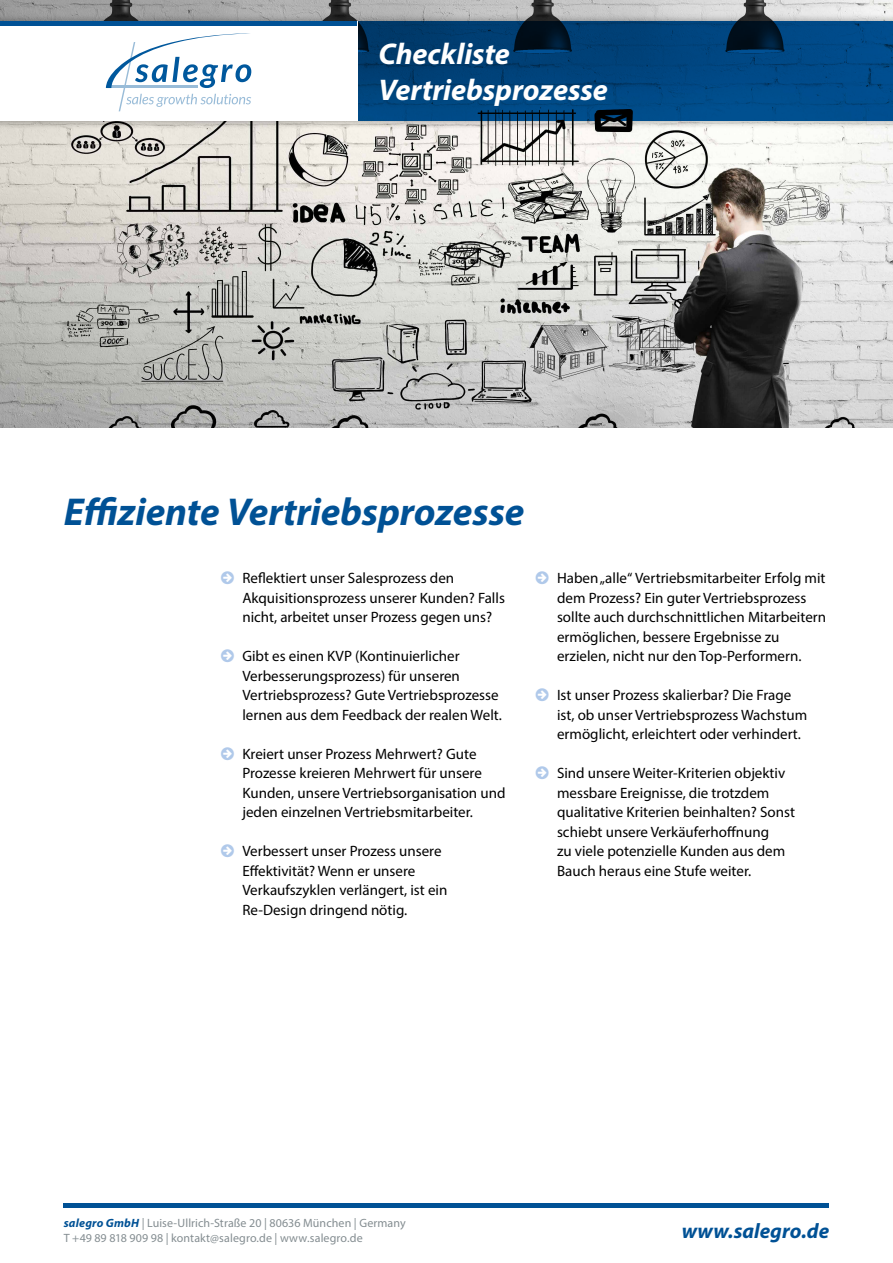
<style>
.page{position:relative;width:893px;height:1263px;background:#fff}
.page>*{position:absolute;margin:0;border:0;box-sizing:border-box;transform-origin:0 0}
.t1{font:italic 700 39px "Myriad Pro";letter-spacing:-.005em;color:#005195}
.t2{font:italic 700 30px/36px "Myriad Pro";color:#fff}
.t3{font:italic 700 21px "Myriad Pro";color:#005195}
.t4{font:15px/19.5px "Myriad Pro";color:#000}
.t5{font:12px/14.4px "Myriad Pro";letter-spacing:.005em;color:#848d91}
.s1{font-weight:700;font-style:italic;color:#005195}
</style>
<div class="page">
<div style="left:64px;top:1203px;width:765px;height:5px;background:#005195"></div>
<img style="left:0;top:0;width:893px;height:427px">
<div style="left:0;top:14px;width:893px;height:115px;background:#000;opacity:.35"></div>
<svg style="left:357px;top:21px;width:536px;height:100px;background:#004178"></svg>
<div style="left:0;top:21px;width:357px;height:100px;background:#fff"></div>
<div style="left:0;top:21px;width:357px;height:5px;background:#005195"></div>
<svg style="left:106px;top:33px;width:145px;height:78px"></svg>
<h2 class="t2" style="left:378px;top:35px;width:231px">Checkliste<br>Vertriebsprozesse</h2>
<h1 class="t1" style="left:64px;top:486px;width:462px">Effiziente Vertriebsprozesse</h1>
<p class="t4" style="left:242px;top:568px;width:264px">Reflektiert unser Salesprozess den<br>Akquisitionsprozess unserer Kunden? Falls nicht, arbeitet unser Prozess gegen uns?</p>
<p class="t4" style="left:242px;top:646px;width:261px">Gibt es einen KVP (Kontinuierlicher Verbesserungsprozess) für unseren Vertriebsprozess? Gute Vertriebsprozesse lernen aus dem Feedback der realen Welt.</p>
<p class="t4" style="left:242px;top:744px;width:265px">Kreiert unser Prozess Mehrwert? Gute Prozesse kreieren Mehrwert für unsere Kunden, unsere Vertriebsorganisation und jeden einzelnen Vertriebsmitarbeiter.</p>
<p class="t4" style="left:242px;top:841px;width:206px">Verbessert unser Prozess unsere<br>Effektivität? Wenn er unsere<br>Verkaufszyklen verlängert, ist ein<br>Re-Design dringend nötig.</p>
<p class="t4" style="left:557px;top:568px;width:271px">Haben „alle“ Vertriebsmitarbeiter Erfolg mit dem Prozess? Ein guter Vertriebsprozess sollte auch durchschnittlichen Mitarbeitern ermöglichen, bessere Ergebnisse zu erzielen, nicht nur den Top-Performern.</p>
<p class="t4" style="left:557px;top:685px;width:252px">Ist unser Prozess skalierbar? Die Frage ist, ob unser Vertriebsprozess Wachstum ermöglicht, erleichtert oder verhindert.</p>
<p class="t4" style="left:557px;top:763px;width:239px">Sind unsere Weiter-Kriterien objektiv messbare Ereignisse, die trotzdem qualitative Kriterien beinhalten? Sonst schiebt unsere Verkäuferhoffnung<br>zu viele potenzielle Kunden aus dem Bauch heraus eine Stufe weiter.</p>
<p class="t5" style="left:64px;top:1216px;width:343px"><span class="s1">salegro GmbH</span> | Luise-Ullrich-Straße 20 | 80636 München | Germany<br>T +49 89 818 909 98 | kontakt@salegro.de | www.salegro.de</p>
<h3 class="t3" style="left:682px;top:1217px;width:149px">www.salegro.de</h3>
</div>
